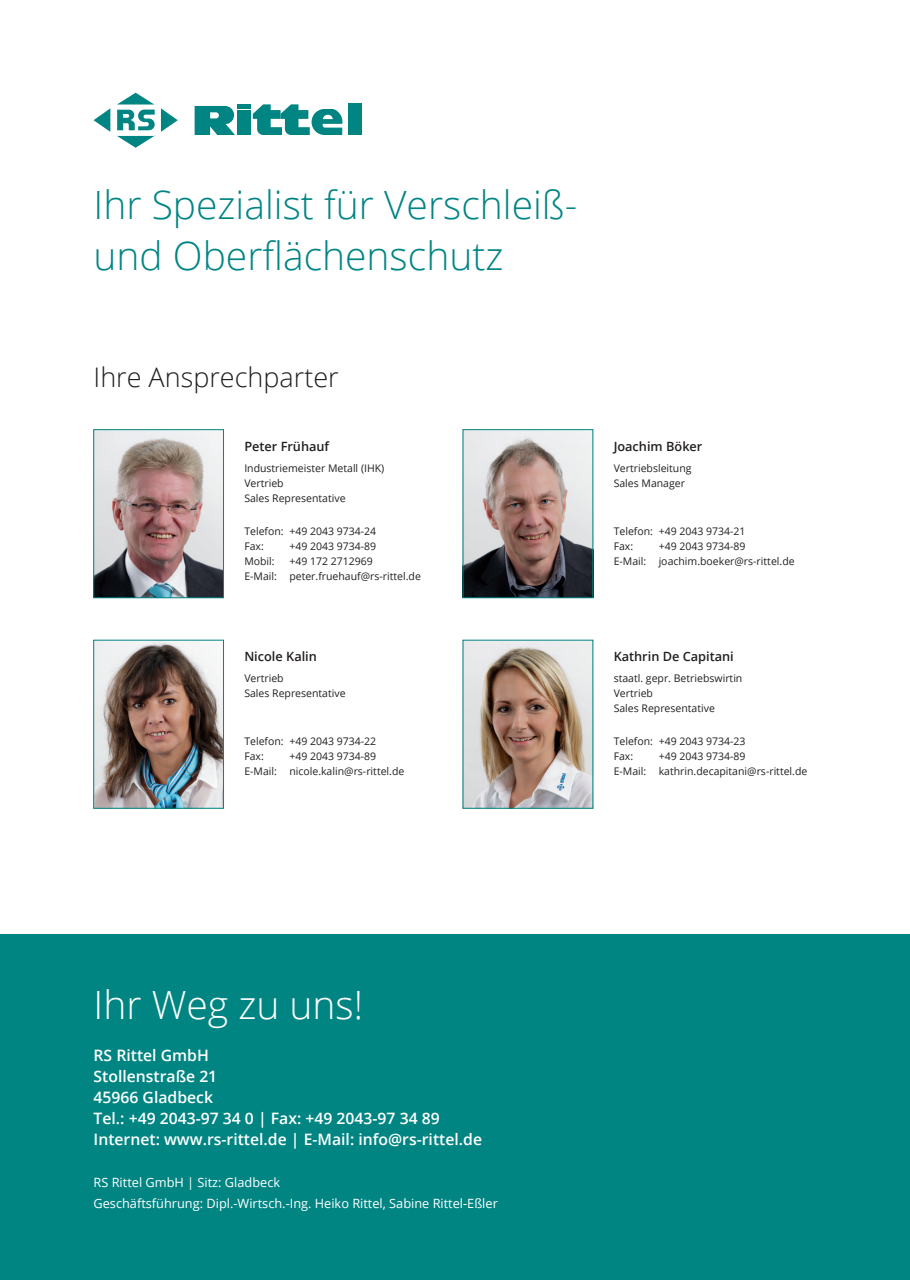
<style>
.page{position:relative;width:910px;height:1280px;background:#fff}
.page>*{position:absolute;margin:0;border:0;box-sizing:border-box;transform-origin:0 0}
.t1{font:300 39px/51px "Open Sans";color:#008583}
.t2{font:300 39px "Open Sans";color:#fff}
.t3{font:300 27px "Open Sans";color:#231f20}
.t4{font:600 15.75px/21px "Open Sans";color:#fff}
.t5{font:12.75px/21px "Open Sans";color:#fff}
.t6{font:600 12.75px "Open Sans";color:#231f20}
.t7{font:10.5px/15px "Open Sans";color:#231f20}
</style>
<div class="page">
<div style="left:0;top:935px;width:910px;height:345px;background:#008583"></div>
<img style="left:96px;top:431px;width:126px;height:165px">
<div style="left:94px;top:429px;width:130px;height:169px;border:1px solid #008583"></div>
<img style="left:96px;top:642px;width:126px;height:164px">
<div style="left:94px;top:640px;width:130px;height:168px;border:1px solid #008583"></div>
<img style="left:465px;top:431px;width:126px;height:165px">
<div style="left:463px;top:429px;width:130px;height:169px;border:1px solid #008583"></div>
<img style="left:465px;top:642px;width:126px;height:164px">
<svg style="left:117px;top:136px;width:37px;height:12px"></svg>
<svg style="left:161px;top:108px;width:17px;height:24px"></svg>
<svg style="left:94px;top:108px;width:16px;height:24px"></svg>
<svg style="left:117px;top:93px;width:38px;height:37px"></svg>
<div style="left:348px;top:104px;width:13px;height:31px;background:#008583"></div>
<hr style="left:238px;top:104px;width:13px;height:4px;background:#008583">
<div style="left:238px;top:111px;width:13px;height:24px;background:#008583"></div>
<svg style="left:195px;top:106px;width:40px;height:29px"></svg>
<svg style="left:253px;top:104px;width:90px;height:31px"></svg>
<h1 class="t1" style="left:94px;top:178px;width:485px">Ihr Spezialist für Verschleiß&shy;und Oberflächenschutz</h1>
<h2 class="t3" style="left:94px;top:359px;width:247px">Ihre Ansprechparter</h2>
<p class="t6" style="left:244px;top:437px;width:86px">Peter Frühauf</p>
<p class="t7" style="left:244px;top:460px;width:142px">Industriemeister Metall (IHK)<br>Vertrieb<br>Sales Representative</p>
<p class="t7" style="left:244px;top:523px;width:133px">Telefon: +49 2043 9734-24<br>Fax:</p>
<p class="t7" style="left:289px;top:538px;width:88px">+49 2043 9734-89</p>
<p class="t7" style="left:244px;top:553px;width:32px">Mobil:</p>
<p class="t7" style="left:244px;top:553px;width:178px;text-align:center">+49 172 2712969<br>E-Mail: peter.fruehauf@rs-rittel.de</p>
<p class="t6" style="left:244px;top:648px;width:74px">Nicole Kalin</p>
<p class="t7" style="left:244px;top:670px;width:103px">Vertrieb<br>Sales Representative</p>
<p class="t7" style="left:244px;top:734px;width:133px">Telefon: +49 2043 9734-22<br>Fax:</p>
<p class="t7" style="left:244px;top:749px;width:162px;text-indent:45px">+49 2043 9734-89<br>E-Mail: nicole.kalin@rs-rittel.de</p>
<p class="t6" style="left:614px;top:437px;width:90px">Joachim Böker</p>
<p class="t7" style="left:614px;top:460px;width:79px">Vertriebsleitung<br>Sales Manager</p>
<p class="t7" style="left:614px;top:523px;width:133px">Telefon: +49 2043 9734-21<br>Fax:</p>
<p class="t7" style="left:614px;top:538px;width:182px;text-align:center">+49 2043 9734-89<br>E-Mail: joachim.boeker@rs-rittel.de</p>
<p class="t6" style="left:614px;top:648px;width:122px">Kathrin De Capitani</p>
<p class="t7" style="left:614px;top:670px;width:130px">staatl. gepr. Betriebswirtin<br>Vertrieb<br>Sales Representative</p>
<p class="t7" style="left:614px;top:734px;width:133px">Telefon: +49 2043 9734-23<br>Fax:</p>
<p class="t7" style="left:614px;top:749px;width:195px;text-indent:45px">+49 2043 9734-89<br>E-Mail: kathrin.decapitani@rs-rittel.de</p>
<h1 class="t2" style="left:94px;top:978px;width:271px">Ihr Weg zu uns!</h1>
<h3 class="t4" style="left:94px;top:1044px;width:390px">RS Rittel GmbH<br>Stollenstraße 21<br>45966 Gladbeck<br>Tel.: +49 2043-97 34 0 | Fax: +49 2043-97 34 89<br>Internet: www.rs-rittel.de | E-Mail: info@rs-rittel.de</h3>
<p class="t5" style="left:94px;top:1172px;width:406px">RS Rittel GmbH | Sitz: Gladbeck<br>Geschäftsführung: Dipl.-Wirtsch.-Ing. Heiko Rittel, Sabine Rittel-Eßler</p>
</div>
